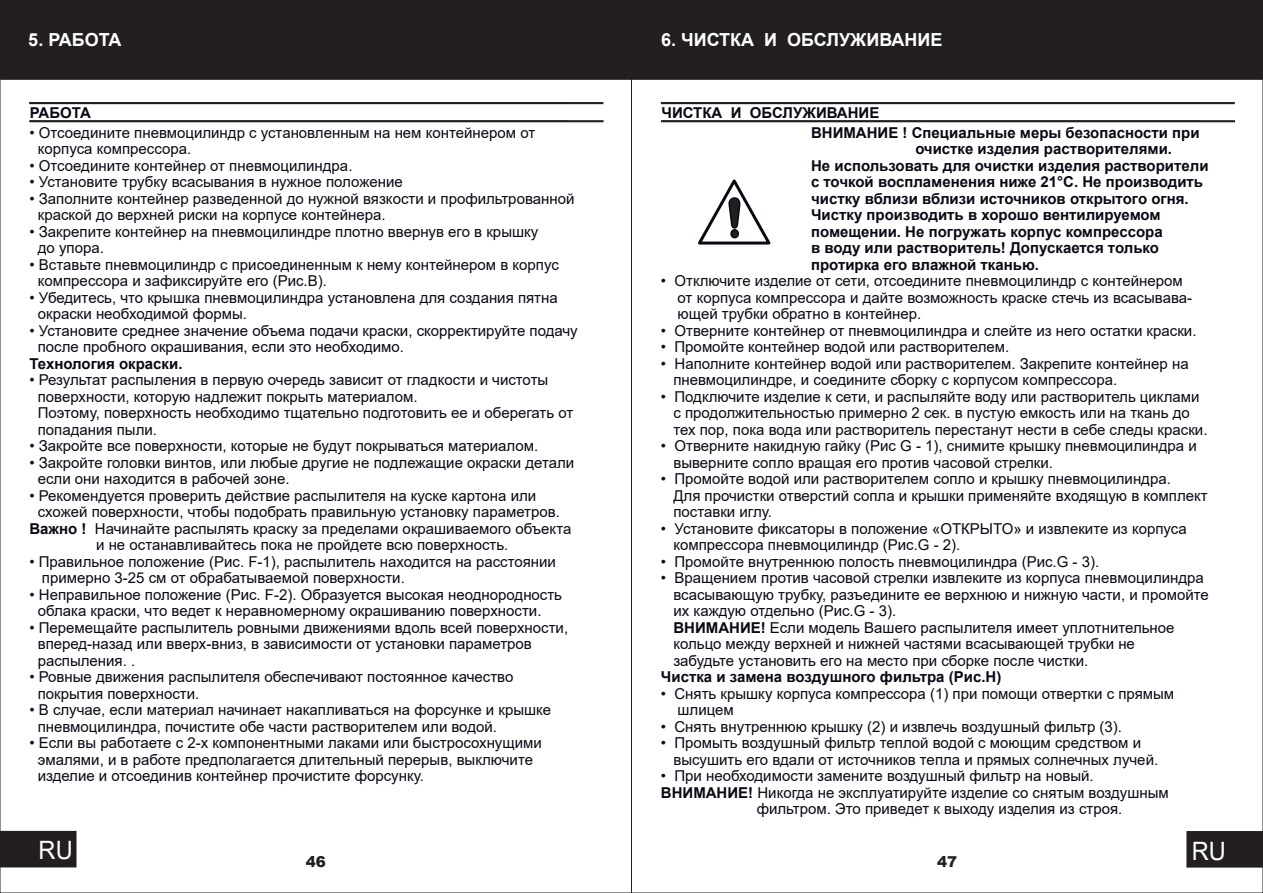
<style>
.page{position:relative;width:1263px;height:893px;background:#fff}
.page>*{position:absolute;margin:0;border:0;box-sizing:border-box;transform-origin:0 0}
.t1{font:25.35px "Arial";color:#fff;scale:.93 1}
.t2{font:700 18px "Arial";color:#fff}
.t3{font:15px/16.5px "Arial";color:#0d0714}
.t4{font:700 15px/16.5px "Arial";color:#0d0714}
.t5{font:900 15px "Arial";color:#241f1f}
.s1{font-weight:700}
</style>
<div class="page">
<div style="left:2px;top:2px;width:628px;height:78px;background:#241f1f"></div>
<div style="left:0;top:831px;width:77px;height:36px;background:#241f1f"></div>
<svg style="left:29px;top:102px;width:575px;height:3px;background:#615e5e"></svg>
<svg style="left:29px;top:120px;width:575px;height:3px;background:#5d5a5a"></svg>
<div style="left:1186px;top:831px;width:77px;height:37px;background:#241f1f"></div>
<div style="left:631px;top:0;width:632px;height:80px;background:#241f1f"></div>
<svg style="left:660px;top:102px;width:575px;height:3px;background:#615e5e"></svg>
<svg style="left:661px;top:120px;width:574px;height:3px;background:#5d5a5a"></svg>
<svg style="left:698px;top:179px;width:73px;height:66px"></svg>
<p class="t2" style="left:28px;top:33px;width:95px">5. РАБОТА</p>
<p class="t2" style="left:661px;top:33px;width:283px">6. ЧИСТКА И ОБСЛУЖИВАНИЕ</p>
<p class="t4" style="left:30px;top:106px;width:63px">РАБОТА</p>
<p class="t3" style="left:38px;top:126px;width:499px;text-indent:-8px">• Отсоедините пневмоцилиндр с установленным на нем контейнером от корпуса компрессора.</p>
<p class="t3" style="left:29px;top:159px;width:325px">• Отсоедините контейнер от пневмоцилиндра.</p>
<p class="t3" style="left:29px;top:175px;width:375px">• Установите трубку всасывания в нужное положение</p>
<p class="t3" style="left:38px;top:192px;width:538px;text-indent:-8px">• Заполните контейнер разведенной до нужной вязкости и профильтрованной краской до верхней риски на корпусе контейнера.</p>
<p class="t3" style="left:38px;top:225px;width:502px;text-indent:-8px">• Закрепите контейнер на пневмоцилиндре плотно ввернув его в крышку до упора.</p>
<p class="t3" style="left:38px;top:258px;width:522px;text-indent:-8px">• Вставьте пневмоцилиндр с присоединенным к нему контейнером в корпус компрессора и зафиксируйте его (Рис.В).</p>
<p class="t3" style="left:38px;top:291px;width:521px;text-indent:-8px">• Убедитесь, что крышка пневмоцилиндра установлена для создания пятна окраски необходимой формы.</p>
<p class="t3" style="left:38px;top:324px;width:541px;text-indent:-8px">• Установите среднее значение объема подачи краски, скорректируйте подачу после пробного окрашивания, если это необходимо.</p>
<p class="t4" style="left:29px;top:357px;width:155px">Технология окраски.</p>
<p class="t3" style="left:38px;top:373px;width:537px;text-indent:-8px">• Результат распыления в первую очередь зависит от гладкости и чистоты поверхности, которую надлежит покрыть материалом.<br>Поэтому, поверхность необходимо тщательно подготовить ее и оберегать от попадания пыли.</p>
<p class="t3" style="left:29px;top:439px;width:510px">• Закройте все поверхности, которые не будут покрываться материалом.</p>
<p class="t3" style="left:38px;top:456px;width:538px;text-indent:-8px">• Закройте головки винтов, или любые другие не подлежащие окраски детали если они находится в рабочей зоне.</p>
<p class="t3" style="left:29px;top:489px;width:508px">• Рекомендуется проверить действие распылителя на куске картона или</p>
<p class="t3" style="left:38px;top:505px;width:524px">схожей поверхности, чтобы подобрать правильную установку параметров.</p>
<p class="t3" style="left:29px;top:522px;width:543px"><span class="s1">Важно !</span> Начинайте распылять краску за пределами окрашиваемого объекта</p>
<p class="t3" style="left:96px;top:538px;width:414px">и не останавливайтесь пока не пройдете всю поверхность.</p>
<p class="t3" style="left:42px;top:555px;width:516px;text-indent:-13px">• Правильное положение (Рис. F-1), распылитель находится на расстоянии примерно 3-25 см от обрабатываемой поверхности.</p>
<p class="t3" style="left:38px;top:588px;width:526px;text-indent:-8px">• Неправильное положение (Рис. F-2). Образуется высокая неоднородность облака краски, что ведет к неравномерному окрашиванию поверхности.</p>
<p class="t3" style="left:38px;top:621px;width:532px;text-indent:-8px">• Перемещайте распылитель ровными движениями вдоль всей поверхности, вперед-назад или вверх-вниз, в зависимости от установки параметров распыления. .</p>
<p class="t3" style="left:38px;top:670px;width:477px;text-indent:-8px">• Ровные движения распылителя обеспечивают постоянное качество покрытия поверхности.</p>
<p class="t3" style="left:38px;top:703px;width:515px;text-indent:-8px">• В случае, если материал начинает накапливаться на форсунке и крышке пневмоцилиндра, почистите обе части растворителем или водой.</p>
<p class="t3" style="left:38px;top:736px;width:506px;text-indent:-8px">• Если вы работаете с 2-х компонентными лаками или быстросохнущими эмалями, и в работе предполагается длительный перерыв, выключите изделие и отсоединив контейнер прочистите форсунку.</p>
<p class="t4" style="left:811px;top:104px;width:390px;line-height:19.8px;text-indent:-149px">ЧИСТКА И ОБСЛУЖИВАНИЕ<br>ВНИМАНИЕ ! Специальные меры безопасности при</p>
<p class="t4" style="left:811px;top:142px;width:399px;text-indent:104px">очистке изделия растворителями.<br>Не использовать для очистки изделия растворители с точкой воспламенения ниже 21°С. Не производить чистку вблизи вблизи источников открытого огня.<br>Чистку производить в хорошо вентилируемом помещении. Не погружать корпус компрессора<br>в воду или растворитель! Допускается только протирка его влажной тканью.</p>
<p class="t3" style="left:678px;top:274px;width:516px;text-indent:-17px">• Отключите изделие от сети, отсоедините пневмоцилиндр с контейнером от корпуса компрессора и дайте возможность краске стечь из всасывава&shy;ющей трубки обратно в контейнер.</p>
<p class="t3" style="left:661px;top:324px;width:537px">• Отверните контейнер от пневмоцилиндра и слейте из него остатки краски.</p>
<p class="t3" style="left:661px;top:340px;width:350px">• Промойте контейнер водой или растворителем.</p>
<p class="t3" style="left:673px;top:357px;width:517px;text-indent:-13px">• Наполните контейнер водой или растворителем. Закрепите контейнер на пневмоцилиндре, и соедините сборку с корпусом компрессора.</p>
<p class="t3" style="left:673px;top:390px;width:536px;text-indent:-13px">• Подключите изделие к сети, и распыляйте воду или растворитель циклами с продолжительностью примерно 2 сек. в пустую емкость или на ткань до тех пор, пока вода или растворитель перестанут нести в себе следы краски.</p>
<p class="t3" style="left:673px;top:439px;width:525px;text-indent:-13px">• Отверните накидную гайку (Рис G - 1), снимите крышку пневмоцилиндра и выверните сопло вращая его против часовой стрелки.</p>
<p class="t3" style="left:673px;top:472px;width:536px;text-indent:-13px">• Промойте водой или растворителем сопло и крышку пневмоцилиндра.<br>Для прочистки отверстий сопла и крышки применяйте входящую в комплект поставки иглу.</p>
<p class="t3" style="left:673px;top:522px;width:515px;text-indent:-13px">• Установите фиксаторы в положение «ОТКРЫТО» и извлеките из корпуса компрессора пневмоцилиндр (Рис.G - 2).</p>
<p class="t3" style="left:661px;top:555px;width:440px">• Промойте внутреннюю полость пневмоцилиндра (Рис.G - 3).</p>
<p class="t3" style="left:673px;top:571px;width:537px;text-indent:-12px">• Вращением против часовой стрелки извлеките из корпуса пневмоцилиндра всасывающую трубку, разъедините ее верхнюю и нижную части, и промойте их каждую отдельно (Рис.G - 3).<br><span class="s1">ВНИМАНИЕ!</span> Если модель Вашего распылителя имеет уплотнительное кольцо между верхней и нижней частями всасывающей трубки не<br>забудьте установить его на место при сборке после чистки.</p>
<p class="t4" style="left:661px;top:670px;width:342px">Чистка и замена воздушного фильтра (Рис.H)</p>
<p class="t3" style="left:677px;top:687px;width:498px;text-indent:-17px">• Снять крышку корпуса компрессора (1) при помощи отвертки с прямым шлицем</p>
<p class="t3" style="left:661px;top:720px;width:463px">• Снять внутреннюю крышку (2) и извлечь воздушный фильтр (3).</p>
<p class="t3" style="left:673px;top:736px;width:486px;text-indent:-13px">• Промыть воздушный фильтр теплой водой с моющим средством и высушить его вдали от источников тепла и прямых солнечных лучей.</p>
<p class="t3" style="left:661px;top:769px;width:434px">• При необходимости замените воздушный фильтр на новый.</p>
<p class="t3" style="left:661px;top:786px;width:509px"><span class="s1">ВНИМАНИЕ!</span> Никогда не эксплуатируйте изделие со снятым воздушным</p>
<p class="t3" style="left:757px;top:802px;width:367px">фильтром. Это приведет к выходу изделия из строя.</p>
<h1 class="t1" style="left:39px;top:840px;width:38px">RU</h1>
<p class="t5" style="left:306px;top:856px;width:22px">46</p>
<p class="t5" style="left:937px;top:857px;width:22px">47</p>
<h1 class="t1" style="left:1192px;top:841px;width:38px">RU</h1>
</div>
